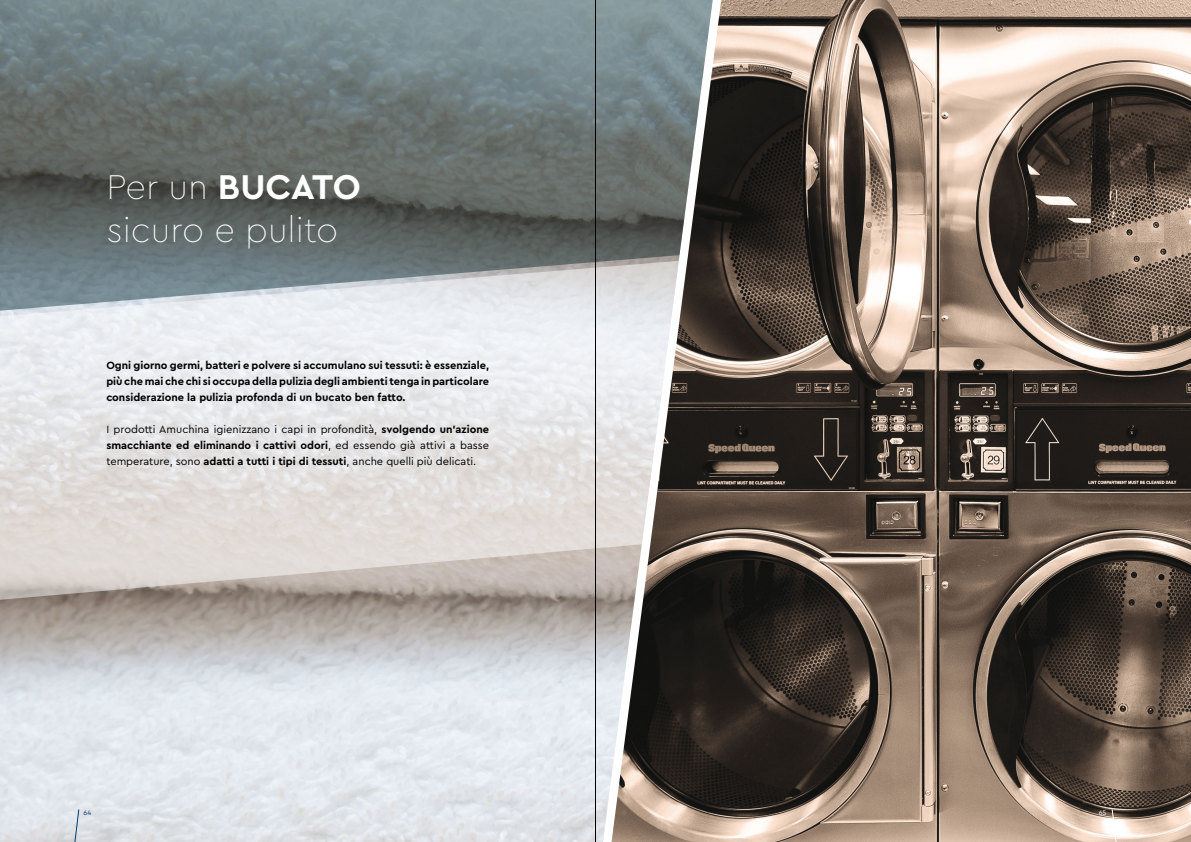
<style>
.page{position:relative;width:1191px;height:842px;background:#fff}
.page>*{position:absolute;margin:0;border:0;box-sizing:border-box;transform-origin:0 0}
.t1{font:100 36px/43.2px "Cera Pro";color:#fff}
.t2{font:11px/16px "Cera Pro";color:#000;text-align:justify}
.t3{font:700 11px/16px "Cera Pro";color:#000;text-align:justify}
.t4{font:7px "Cera Pro";color:#003b77}
.t5{font:7px "Cera Pro";color:#fff}
.s1{font-weight:700}
</style>
<div class="page">
<img style="left:0;top:601px;width:611px;height:241px">
<svg style="left:0;top:0;width:611px;height:261px;background:#697373"></svg>
<svg style="left:0;top:261px;width:611px;height:340px;background:#d7d7d7"></svg>
<svg style="left:73px;top:809px;width:6px;height:33px"></svg>
<img style="left:611px;top:0;width:580px;height:842px">
<svg style="left:1111px;top:809px;width:7px;height:33px"></svg>
<hr style="left:595px;top:0;width:1px;height:842px;background:#000">
<h1 class="t1" style="left:106px;top:164px;width:256px">Per un <span class="s1">BUCATO </span>sicuro e pulito</h1>
<p class="t3" style="left:106px;top:357px;width:384px">Ogni giorno germi, batteri e polvere si accumulano sui tessuti: è essenziale, più che mai che chi si occupa della pulizia degli ambienti tenga in particolare considerazione la pulizia profonda di un bucato ben fatto.</p>
<p class="t2" style="left:106px;top:421px;width:384px">I prodotti Amuchina igienizzano i capi in profondità, <span class="s1">svolgendo un’azione smacchiante ed eliminando i cattivi odori</span>, ed essendo già attivi a basse temperature, sono <span class="s1">adatti a tutti i tipi di tessuti</span>, anche quelli più delicati.</p>
<p class="t4" style="left:84px;top:808px;width:9px">64</p>
<p class="t5" style="left:1098px;top:808px;width:9px">65</p>
</div>
